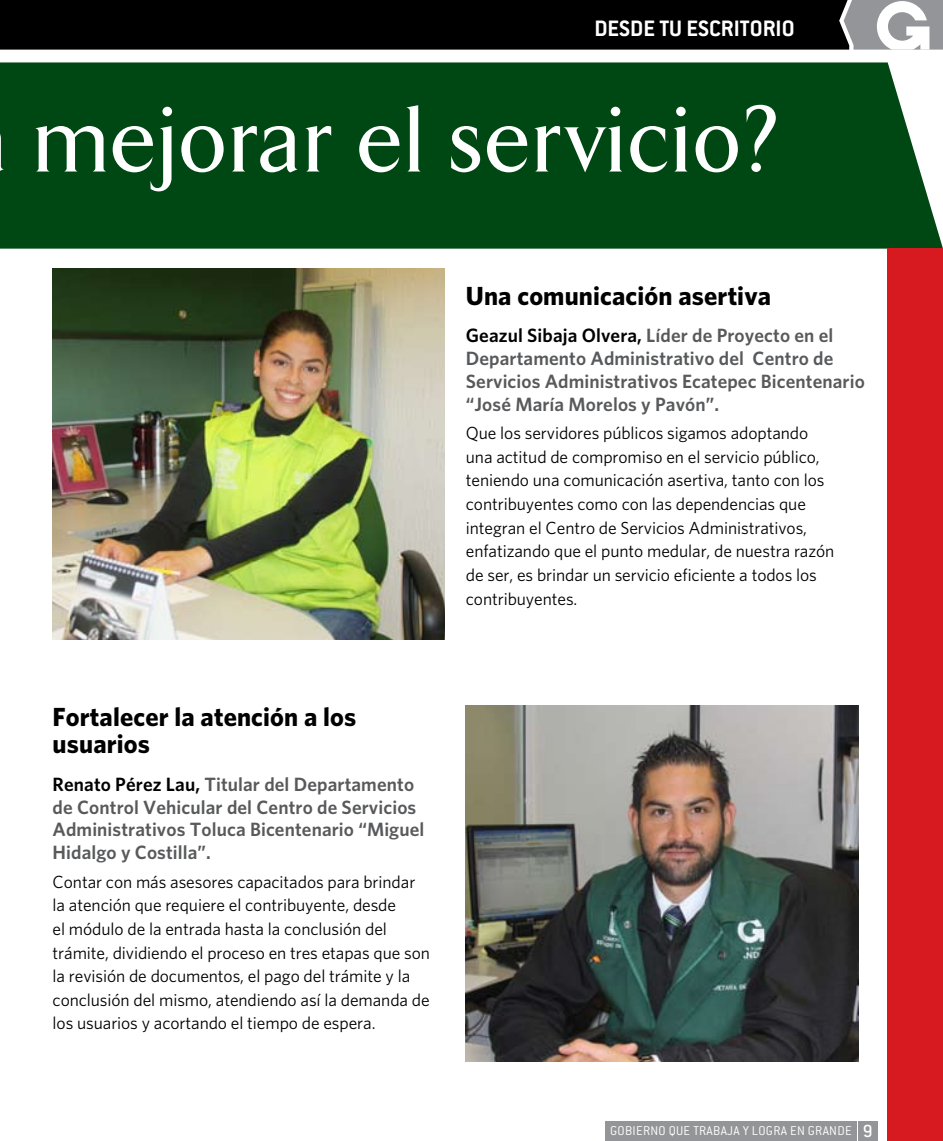
<style>
.page{position:relative;width:943px;height:1141px;background:#fff}
.page>*{position:absolute;margin:0;border:0;box-sizing:border-box;transform-origin:0 0}
.t1{font:500 96.25px "Arrow";letter-spacing:.025em;color:#fff}
.t2{font:700 26.25px/27.1px "Whitney HTF";letter-spacing:.005em;color:#000}
.t3{font:700 24.5px "Conduit ITC";color:#fff}
.t4{font:600 19.25px/22.8px "Whitney HTF";letter-spacing:.005em;color:#58595b}
.t5{font:17.5px/23.6px "Whitney HTF";letter-spacing:-.005em;color:#000}
.t6{font:300 14px "Conduit ITC";letter-spacing:.02em;color:#fff}
.s1{color:#000}
.s2{font-weight:500;font-size:19.25px}
</style>
<div class="page">
<div style="left:0;top:62px;width:943px;height:187px;background:#004813"></div>
<img style="left:466px;top:705px;width:392px;height:357px">
<img style="left:53px;top:269px;width:392px;height:370px">
<div style="left:887px;top:248px;width:56px;height:893px;background:#d71920"></div>
<svg style="left:0;top:0;width:943px;height:50px;background:#151515"></svg>
<div style="left:605px;top:1121px;width:251px;height:20px;background:#939598"></div>
<div style="left:857px;top:1121px;width:20px;height:20px;background:#939598"></div>
<h3 class="t3" style="left:594px;top:14px;width:202px">DESDE TU ESCRITORIO</h3>
<h1 class="t1" style="left:33px;top:89px;width:748px">mejorar el servicio?</h1>
<h2 class="t2" style="left:466px;top:281px;width:307px">Una comunicación asertiva</h2>
<p class="t4" style="left:466px;top:324px;width:400px"><span class="s1">Geazul Sibaja Olvera,</span> Líder de Proyecto en el Departamento Administrativo del Centro de Servicios Administrativos Ecatepec Bicentenario “José María Morelos y Pavón”.</p>
<p class="t5" style="left:466px;top:421px;width:370px">Que los servidores públicos sigamos adoptando una actitud de compromiso en el servicio público, teniendo una comunicación asertiva, tanto con los contribuyentes como con las dependencias que integran el Centro de Servicios Administrativos, enfatizando que el punto medular, de nuestra razón de ser, es brindar un servicio eficiente a todos los contribuyentes.</p>
<h2 class="t2" style="left:53px;top:703px;width:305px">Fortalecer la atención a los usuarios</h2>
<p class="t4" style="left:53px;top:772px;width:373px"><span class="s1">Renato Pérez Lau,</span> Titular del Departamento de Control Vehicular del Centro de Servicios Administrativos Toluca Bicentenario “Miguel Hidalgo y Costilla”.</p>
<p class="t5" style="left:53px;top:869px;width:379px">Contar con más asesores capacitados para brindar la atención que requiere el contribuyente, desde<br>el módulo de la entrada hasta la conclusión del trámite, dividiendo el proceso en tres etapas que son la revisión de documentos, el pago del trámite y la conclusión del mismo, atendiendo así la demanda de los usuarios y acortando el tiempo de espera.</p>
<p class="t6" style="left:610px;top:1123px;width:264px">GOBIERNO QUE TRABAJA Y LOGRA EN GRANDE <span class="s2">9</span></p>
</div>
